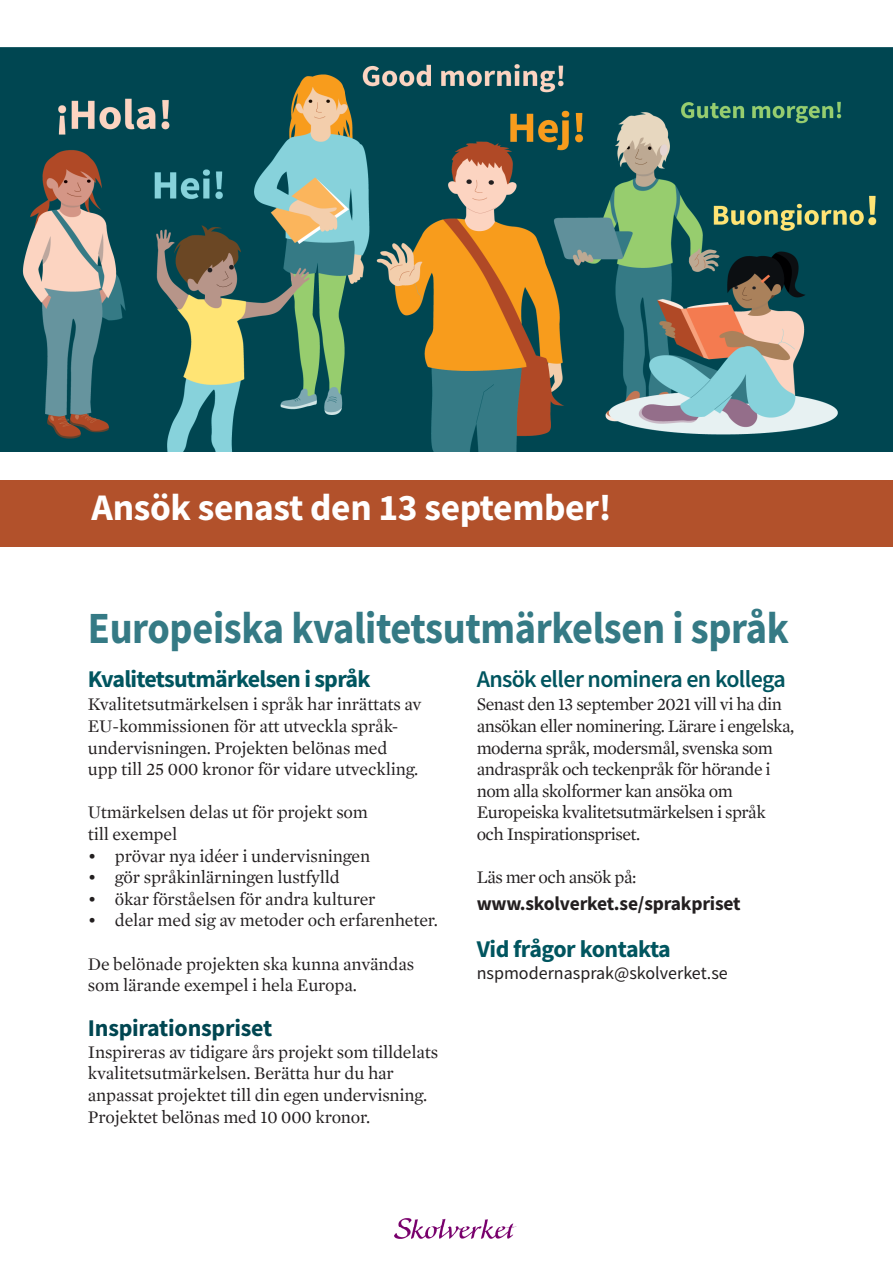
<style>
.page{position:relative;width:893px;height:1263px;background:#fff}
.page>*{position:absolute;margin:0;border:0;box-sizing:border-box;transform-origin:0 0}
.t1{font:700 44.55px "Source Sans Pro";letter-spacing:-.01em;color:#357a85;scale:.91 1}
.t2{font:700 37.5px "Source Sans Pro";letter-spacing:-.01em;color:#fff}
.t3{font:700 24px "Source Sans Pro";letter-spacing:-.03em;color:#00555f}
.t4{font:600 24px "Source Sans Pro";letter-spacing:-.025em;color:#00555f}
.t5{font:700 24px "Source Sans Pro";letter-spacing:-.01em;color:#004651}
.t6{font:700 19.5px "Source Sans Pro";letter-spacing:-.01em;color:#231f20}
.t7{font:18px/21.6px "Mercury Text G1";letter-spacing:-.01em;color:#231f20}
.t8{font:18px/21.6px "Mercury Text G1";letter-spacing:-.03em;color:#231f20}
.t9{font:18px "Source Sans Pro";color:#231f20}
</style>
<div class="page">
<div style="left:0;top:480px;width:893px;height:66px;background:#b2512b"></div>
<img style="left:0;top:48px;width:893px;height:403px">
<img style="left:394px;top:1218px;width:123px;height:21px">
<h2 class="t2" style="left:92px;top:483px;width:521px">Ansök senast den 13 september!</h2>
<h1 class="t1" style="left:88px;top:598px;width:772px">Europeiska kvalitetsutmärkelsen i språk</h1>
<h4 class="t3" style="left:88px;top:663px;width:284px">Kvalitetsutmärkelsen i språk</h4>
<h4 class="t7" style="left:88px;top:694px;width:335px">Kvalitetsutmärkelsen i språk har inrättats av EU-kommissionen för att utveckla språk&shy;undervisningen. Projekten belönas med upp till 25 000 kronor för vidare utveckling.</h4>
<h4 class="t7" style="left:88px;top:802px;width:282px">Utmärkelsen delas ut för projekt som till exempel</h4>
<h4 class="t7" style="left:88px;top:845px;width:284px">• prövar nya idéer i undervisningen</h4>
<h4 class="t7" style="left:88px;top:866px;width:253px">• gör språkinlärningen lustfylld</h4>
<h4 class="t7" style="left:88px;top:888px;width:289px">• ökar förståelsen för andra kulturer</h4>
<h4 class="t7" style="left:88px;top:910px;width:351px">• delar med sig av metoder och erfarenheter.</h4>
<h4 class="t7" style="left:88px;top:953px;width:328px">De belönade projekten ska kunna användas som lärande exempel i hela Europa.</h4>
<h4 class="t5" style="left:88px;top:1012px;width:186px">Inspirationspriset</h4>
<h4 class="t7" style="left:88px;top:1041px;width:352px">Inspireras av tidigare års projekt som tilldelats kvalitetsutmärkelsen. Berätta hur du har anpassat projektet till din egen undervisning.<br>Projektet belönas med 10 000 kronor.</h4>
<h4 class="t4" style="left:477px;top:664px;width:311px">Ansök eller nominera en kollega</h4>
<h4 class="t8" style="left:477px;top:694px;width:319px">Senast den 13 september 2021 vill vi ha din ansökan eller nominering. Lärare i engelska, moderna språk, modersmål, svenska som andraspråk och teckenpråk för hörande i nom alla skolformer kan ansöka om Europeiska kvalitetsutmärkelsen i språk och Inspirationspriset.</h4>
<h4 class="t8" style="left:477px;top:866px;width:161px">Läs mer och ansök på:</h4>
<h4 class="t6" style="left:477px;top:890px;width:266px">www.skolverket.se/sprakpriset</h4>
<h4 class="t3" style="left:477px;top:933px;width:196px">Vid frågor kontakta</h4>
<h4 class="t9" style="left:477px;top:961px;width:253px">nspmodernasprak@skolverket.se</h4>
</div>
